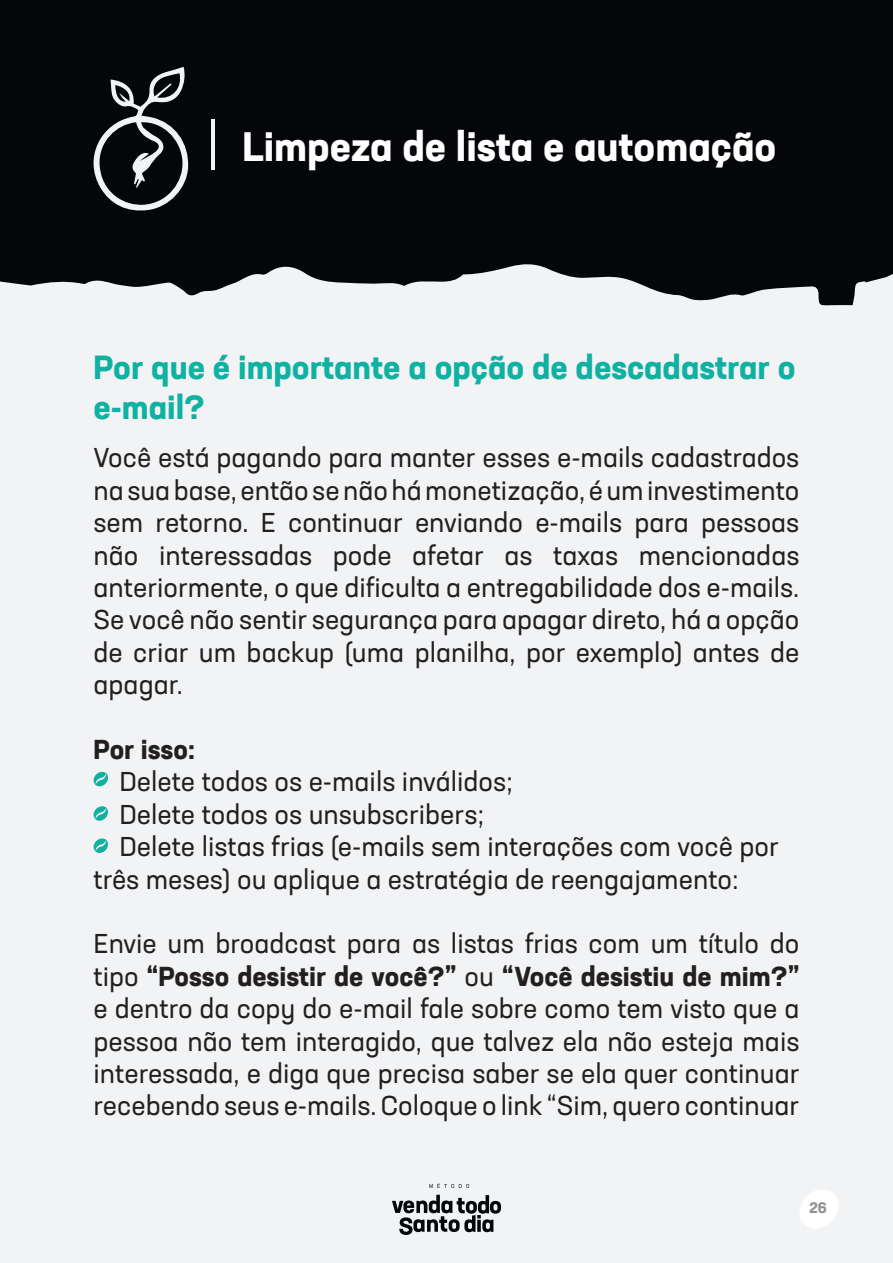
<style>
.page{position:relative;width:893px;height:1263px;background:#f2f3f4}
.page>*{position:absolute;margin:0;border:0;box-sizing:border-box;transform-origin:0 0}
.t1{font:700 40.5px "Neusa Next Std";color:#fff}
.t2{font:700 33px/39.6px "Neusa Next Std";color:#0fb2a2}
.t3{font:27px/32.4px "Neusa Next Std";color:#231f20;text-align:justify}
.t4{font:700 27px "Neusa Next Std";color:#231f20}
.t5{font:700 15px "Neusa Next Std";color:#919191}
.s1{font-weight:700}
</style>
<div class="page">
<svg style="left:800px;top:1190px;width:38px;height:38px"></svg>
<svg style="left:429px;top:1183px;width:40px;height:5px"></svg>
<svg style="left:392px;top:1195px;width:109px;height:40px"></svg>
<svg style="left:0;top:0;width:893px;height:306px;fill:#05060a"></svg>
<svg style="left:83px;top:67px;width:106px;height:146px"></svg>
<hr style="left:211px;top:119px;width:3px;height:51px;background:#f2f3f4">
<svg style="left:93px;top:771px;width:15px;height:15px"></svg>
<svg style="left:93px;top:806px;width:16px;height:15px"></svg>
<svg style="left:93px;top:838px;width:15px;height:15px"></svg>
<h1 class="t1" style="left:242px;top:121px;width:535px">Limpeza de lista e automação</h1>
<p class="t2" style="left:94px;top:347px;width:704px">Por que é importante a opção de descadastrar o e-mail?</p>
<p class="t3" style="left:94px;top:441px;width:707px">Você está pagando para manter esses e-mails cadastrados na sua base, então se não há monetização, é um investimento sem retorno. E continuar enviando e-mails para pessoas não interessadas pode afetar as taxas mencionadas anteriormente, o que dificulta a entregabilidade dos e-mails.<br>Se você não sentir segurança para apagar direto, há a opção de criar um backup (uma planilha, por exemplo) antes de apagar.</p>
<p class="t4" style="left:94px;top:732px;width:103px">Por isso:</p>
<p class="t3" style="left:119px;top:765px;width:395px">Delete todos os e-mails inválidos;</p>
<p class="t3" style="left:119px;top:798px;width:366px">Delete todos os unsubscribers;</p>
<p class="t3" style="left:119px;top:830px;width:661px">Delete listas frias (e-mails sem interações com você por</p>
<p class="t3" style="left:94px;top:862px;width:647px">três meses) ou aplique a estratégia de reengajamento:</p>
<p class="t3" style="left:94px;top:927px;width:707px">Envie um broadcast para as listas frias com um título do tipo <span class="s1">“Posso desistir de você?”</span> ou <span class="s1">“Você desistiu de mim?” </span>e dentro da copy do e-mail fale sobre como tem visto que a pessoa não tem interagido, que talvez ela não esteja mais interessada, e diga que precisa saber se ela quer continuar recebendo seus e-mails. Coloque o link “Sim, quero continuar</p>
<p class="t5" style="left:809px;top:1197px;width:19px">26</p>
</div>
